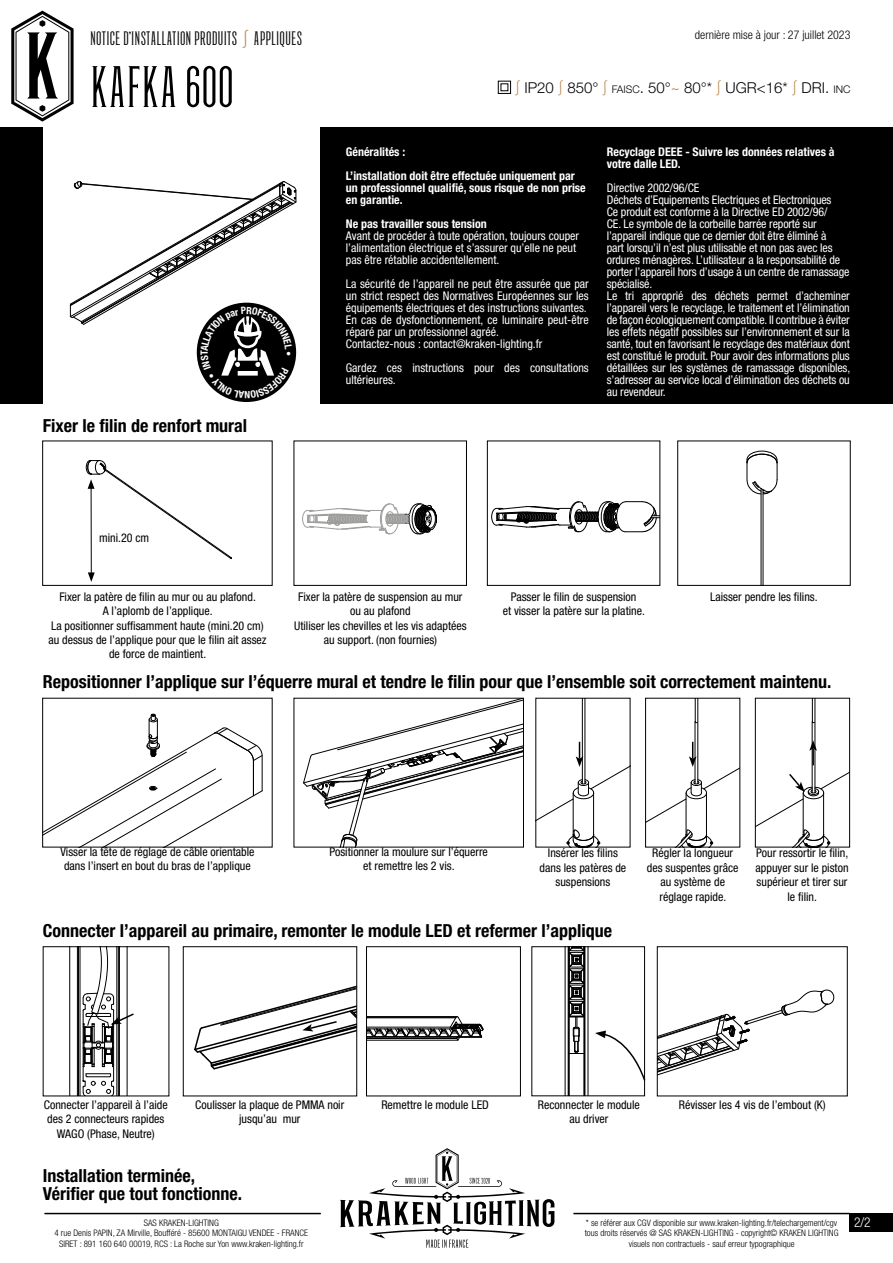
<style>
.page{position:relative;width:893px;height:1263px;background:#fff}
.page>*{position:absolute;margin:0;border:0;box-sizing:border-box;transform-origin:0 0}
.t1{font:300 54px "Green Grove";color:#000}
.t2{font:700 condensed 18px/18px "Helvetica Neue LT Std";color:#000}
.t3{font:300 18px "Green Grove";color:#000}
.t4{font:300 15px "Helvetica Neue LT Std";color:#000}
.t5{font:300 condensed 13.5px "Helvetica Neue LT Std";color:#fff}
.t6{font:condensed 12px/12px "Helvetica Neue LT Std";letter-spacing:-.01em;color:#fff}
.t7{font:condensed 12px/14.4px "Helvetica Neue LT Std";color:#000;text-align:center}
.t8{font:700 condensed 12px/12px "Helvetica Neue LT Std";color:#fff}
.t9{font:300 condensed 12px "Helvetica Neue LT Std";color:#000}
.t10{font:300 condensed 9px/10.8px "Helvetica Neue LT Std";color:#000;text-align:center}
.s1{font-family:"Helvetica Neue LT Std";color:#b17f4a}
.s2{color:#b17e41}
.s3{font-size:10.5px}
</style>
<div class="page">
<hr style="left:44px;top:1213px;width:277px;height:1px;background:#000">
<hr style="left:573px;top:1213px;width:277px;height:1px;background:#000">
<svg style="left:340px;top:1148px;width:214px;height:100px"></svg>
<div style="left:850px;top:1213px;width:43px;height:18px;background:#000"></div>
<div style="left:321px;top:128px;width:572px;height:276px;background:#000"></div>
<div style="left:0;top:128px;width:43px;height:276px;background:#000"></div>
<svg style="left:11px;top:11px;width:63px;height:111px"></svg>
<svg style="left:303px;top:700px;width:219px;height:145px"></svg>
<svg style="left:302px;top:503px;width:135px;height:32px"></svg>
<div style="left:294px;top:441px;width:173px;height:145px;border:1px solid #000"></div>
<svg style="left:491px;top:501px;width:167px;height:32px"></svg>
<div style="left:487px;top:441px;width:173px;height:145px;border:1px solid #000"></div>
<svg style="left:746px;top:450px;width:32px;height:134px"></svg>
<div style="left:677px;top:441px;width:173px;height:145px;border:1px solid #000"></div>
<svg style="left:368px;top:1016px;width:116px;height:25px"></svg>
<div style="left:366px;top:946px;width:155px;height:150px;border:1px solid #000"></div>
<svg style="left:536px;top:698px;width:94px;height:149px"></svg>
<svg style="left:43px;top:947px;width:126px;height:149px"></svg>
<svg style="left:183px;top:947px;width:174px;height:149px"></svg>
<svg style="left:646px;top:698px;width:94px;height:149px"></svg>
<svg style="left:755px;top:698px;width:95px;height:149px"></svg>
<svg style="left:43px;top:441px;width:229px;height:144px"></svg>
<svg style="left:532px;top:947px;width:114px;height:149px"></svg>
<svg style="left:659px;top:989px;width:176px;height:86px"></svg>
<div style="left:657px;top:946px;width:190px;height:150px;border:1px solid #000"></div>
<div style="left:498px;top:81px;width:13px;height:13px;border:1px solid #000"></div>
<svg style="left:43px;top:698px;width:229px;height:150px"></svg>
<svg style="left:69px;top:181px;width:228px;height:218px"></svg>
<h2 class="t3" style="left:90px;top:29px;width:214px">NOTICE D’INSTALLATION PRODUITS <span class="s1">∫</span> APPLIQUES</h2>
<h1 class="t1" style="left:90px;top:57px;width:145px">KAFKA 600</h1>
<h2 class="t2" style="left:43px;top:416px;width:206px">Fixer le filin de renfort mural</h2>
<p class="t7" style="left:99px;top:530px;width:52px">mini.20 cm</p>
<p class="t9" style="left:695px;top:28px;width:157px">dernière mise à jour : 27 juillet 2023</p>
<p class="t4" style="left:515px;top:78px;width:337px"><span class="s2">∫</span> IP20 <span class="s2">∫</span> 850° <span class="s2">∫</span> <span class="s3">FAISC</span>. 50°<span class="s2">~</span> 80°* <span class="s2">∫</span> UGR&lt;16* <span class="s2">∫</span> DRI. <span class="s3">INC</span></p>
<p class="t8" style="left:346px;top:140px;width:230px;line-height:24px">Généralités :<br>L’installation doit être effectuée uniquement par</p>
<p class="t8" style="left:346px;top:182px;width:241px">un professionnel qualifié, sous risque de non prise en garantie.</p>
<p class="t8" style="left:346px;top:218px;width:142px">Ne pas travailler sous tension</p>
<p class="t6" style="left:346px;top:230px;width:235px">Avant de procéder à toute opération, toujours couper l’alimentation électrique et s’assurer qu’elle ne peut pas être rétablie accidentellement.</p>
<p class="t6" style="left:346px;top:278px;width:244px">La sécurité de l’appareil ne peut être assurée que par un strict respect des Normatives Européennes sur les équipements électriques et des instructions suivantes.<br>En cas de dysfonctionnement, ce luminaire peut-être réparé par un professionnel agréé.<br>Contactez-nous : contact@kraken-lighting.fr</p>
<p class="t6" style="left:346px;top:362px;width:244px">Gardez ces instructions pour des consultations ultérieures.</p>
<p class="t8" style="left:607px;top:146px;width:229px">Recyclage DEEE - Suivre les données relatives à votre dalle LED.</p>
<p class="t6" style="left:607px;top:182px;width:245px">Directive 2002/96/CE<br>Déchets d’Equipements Electriques et Electroniques<br>Ce produit est conforme à la Directive ED 2002/96/<br>CE. Le symbole de la corbeille barrée reporté sur l’appareil indique que ce dernier doit être éliminé à<br>part lorsqu’il n’est plus utilisable et non pas avec les ordures ménagères. L’utilisateur a la responsabilité de porter l’appareil hors d’usage à un centre de ramassage spécialisé.<br>Le tri approprié des déchets permet d’acheminer l’appareil vers le recyclage, le traitement et l’élimination de façon écologiquement compatible. Il contribue à éviter les effets négatif possibles sur l’environnement et sur la santé, tout en favorisant le recyclage des matériaux dont est constitué le produit. Pour avoir des informations plus détaillées sur les systèmes de ramassage disponibles, s’adresser au service local d’élimination des déchets ou au revendeur.</p>
<p class="t7" style="left:48px;top:589px;width:220px">Fixer la patère de filin au mur ou au plafond.<br>A l’aplomb de l’applique.<br>La positionner suffisamment haute (mini.20 cm) au dessus de l’applique pour que le filin ait assez de force de maintient.</p>
<p class="t7" style="left:294px;top:589px;width:174px">Fixer la patère de suspension au mur ou au plafond<br>Utiliser les chevilles et les vis adaptées au support. (non fournies)</p>
<p class="t7" style="left:503px;top:589px;width:144px">Passer le filin de suspension<br>et visser la patère sur la platine.</p>
<p class="t7" style="left:710px;top:589px;width:109px">Laisser pendre les filins.</p>
<h2 class="t2" style="left:43px;top:672px;width:790px">Repositionner l’applique sur l’équerre mural et tendre le filin pour que l’ensemble soit correctement maintenu.</h2>
<p class="t7" style="left:60px;top:844px;width:196px">Visser la tête de réglage de câble orientable dans l’insert en bout du bras de l’applique</p>
<p class="t7" style="left:330px;top:844px;width:160px">Positionner la moulure sur l’équerre et remettre les 2 vis.</p>
<p class="t7" style="left:540px;top:846px;width:88px">Insérer les filins dans les patères de suspensions</p>
<h2 class="t2" style="left:43px;top:921px;width:571px">Connecter l’appareil au primaire, remonter le module LED et refermer l’applique</h2>
<p class="t7" style="left:647px;top:846px;width:93px">Régler la longueur des suspentes grâce au système de réglage rapide.</p>
<p class="t7" style="left:755px;top:846px;width:95px">Pour ressortir le filin, appuyer sur le piston supérieur et tirer sur le filin.</p>
<p class="t7" style="left:44px;top:1097px;width:126px">Connecter l’appareil à l’aide</p>
<p class="t7" style="left:381px;top:1097px;width:109px">Remettre le module LED</p>
<p class="t7" style="left:47px;top:1112px;width:119px">des 2 connecteurs rapides<br>WAGO (Phase, Neutre)</p>
<p class="t7" style="left:195px;top:1097px;width:151px">Coulisser la plaque de PMMA noir jusqu’au mur</p>
<h2 class="t2" style="left:43px;top:1166px;width:201px">Installation terminée,<br>Vérifier que tout fonctionne.</h2>
<p class="t7" style="left:538px;top:1097px;width:103px">Reconnecter le module au driver</p>
<p class="t7" style="left:679px;top:1097px;width:148px">Révisser les 4 vis de l’embout (K)</p>
<p class="t10" style="left:54px;top:1217px;width:255px">SAS KRAKEN-LIGHTING<br>4 rue Denis PAPIN, ZA Mirville, Boufféré - 85600 MONTAIGU VENDEE - FRANCE<br>SIRET : 891 160 640 00019, RCS : La Roche sur Yon www.kraken-lighting.fr</p>
<p class="t10" style="left:585px;top:1217px;width:255px">* se référer aux CGV disponible sur www.kraken-lighting.fr/telechargement/cgv tous droits réservés @ SAS KRAKEN-LIGHTING - copyright© KRAKEN LIGHTING visuels non contractuels - sauf erreur typographique</p>
<p class="t5" style="left:854px;top:1214px;width:18px">2/2</p>
</div>
